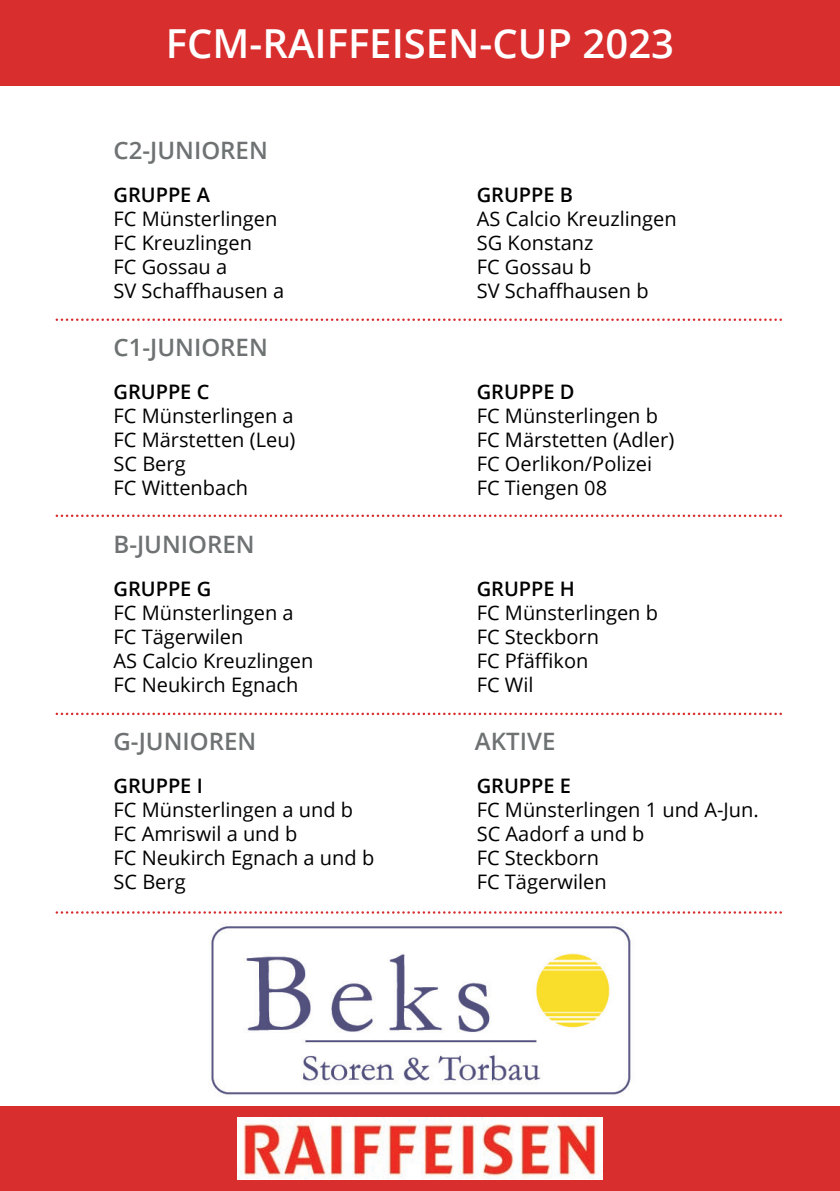
<style>
.page{position:relative;width:840px;height:1191px;background:#fff}
.page>*{position:absolute;margin:0;border:0;box-sizing:border-box;transform-origin:0 0}
.t1{font:600 40px "Open Sans";color:#fff}
.t2{font:600 24px "Open Sans";color:#6e7273}
.t3{font:20px/24px "Open Sans";color:#000001}
.t4{font:600 20px "Open Sans";color:#000001}
</style>
<div class="page">
<img style="left:198px;top:913px;width:452px;height:182px">
<div style="left:0;top:1106px;width:839px;height:85px;background:#d82e2e"></div>
<img style="left:237px;top:1117px;width:365px;height:62px">
<div style="left:0;top:0;width:839px;height:85px;background:#d82e2e"></div>
<svg style="left:57px;top:318px;width:725px;height:3px"></svg>
<svg style="left:57px;top:514px;width:725px;height:3px"></svg>
<svg style="left:57px;top:712px;width:725px;height:3px"></svg>
<svg style="left:57px;top:911px;width:725px;height:2px"></svg>
<h1 class="t1" style="left:166px;top:16px;width:509px">FCM-RAIFFEISEN-CUP 2023</h1>
<p class="t2" style="left:113px;top:134px;width:156px">C2-JUNIOREN</p>
<p class="t4" style="left:113px;top:181px;width:98px">GRUPPE A</p>
<p class="t3" style="left:113px;top:207px;width:172px">FC Münsterlingen<br>FC Kreuzlingen<br>FC Gossau a<br>SV Schaffhausen a</p>
<p class="t2" style="left:113px;top:331px;width:156px">C1-JUNIOREN</p>
<p class="t4" style="left:113px;top:378px;width:97px">GRUPPE C</p>
<p class="t3" style="left:113px;top:403px;width:183px">FC Münsterlingen a<br>FC Märstetten (Leu)<br>SC Berg<br>FC Wittenbach</p>
<p class="t4" style="left:476px;top:181px;width:98px">GRUPPE B</p>
<p class="t3" style="left:476px;top:207px;width:201px">AS Calcio Kreuzlingen<br>SG Konstanz<br>FC Gossau b<br>SV Schaffhausen b</p>
<p class="t4" style="left:476px;top:378px;width:99px">GRUPPE D</p>
<p class="t3" style="left:476px;top:403px;width:199px">FC Münsterlingen b<br>FC Märstetten (Adler)<br>FC Oerlikon/Polizei<br>FC Tiengen 08</p>
<p class="t2" style="left:113px;top:528px;width:143px">B-JUNIOREN</p>
<p class="t4" style="left:113px;top:575px;width:99px">GRUPPE G</p>
<p class="t3" style="left:113px;top:600px;width:201px">FC Münsterlingen a<br>FC Tägerwilen<br>AS Calcio Kreuzlingen<br>FC Neukirch Egnach</p>
<p class="t2" style="left:113px;top:724px;width:144px">G-JUNIOREN</p>
<p class="t2" style="left:474px;top:724px;width:82px">AKTIVE</p>
<p class="t4" style="left:113px;top:772px;width:91px">GRUPPE I</p>
<p class="t3" style="left:113px;top:797px;width:262px">FC Münsterlingen a und b<br>FC Amriswil a und b<br>FC Neukirch Egnach a und b<br>SC Berg</p>
<p class="t4" style="left:476px;top:575px;width:100px">GRUPPE H</p>
<p class="t3" style="left:476px;top:600px;width:183px">FC Münsterlingen b<br>FC Steckborn<br>FC Pfäffikon<br>FC Wil</p>
<p class="t4" style="left:476px;top:772px;width:96px">GRUPPE E</p>
<p class="t3" style="left:476px;top:797px;width:283px">FC Münsterlingen 1 und A-Jun.<br>SC Aadorf a und b<br>FC Steckborn<br>FC Tägerwilen</p>
</div>
